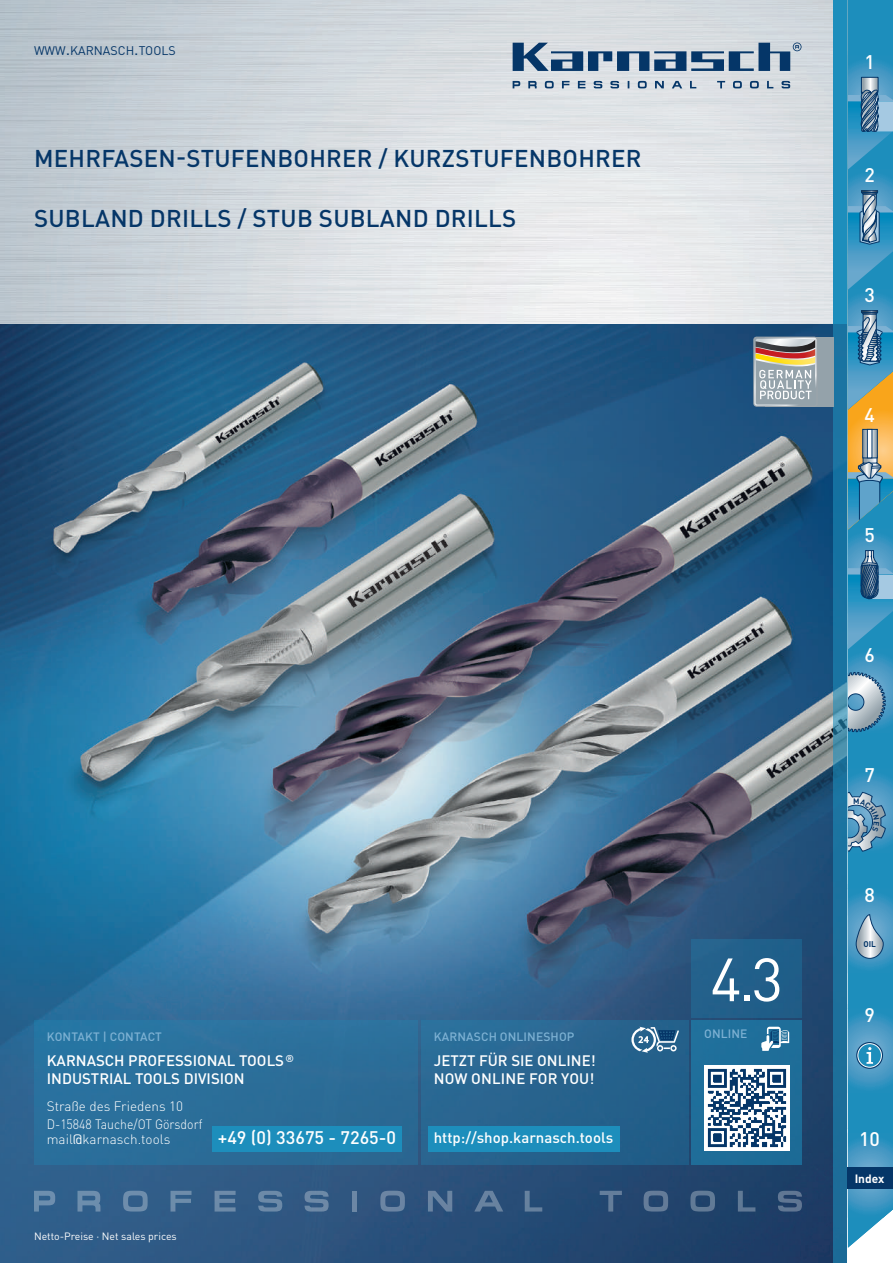
<style>
.page{position:relative;width:893px;height:1263px;background:#fff}
.page>*{position:absolute;margin:0;border:0;box-sizing:border-box;transform-origin:0 0}
.t1{font:60px "DIN Pro";color:#fff}
.t2{font:500 24px "DIN Pro";letter-spacing:.01em;color:#053668}
.t3{font:500 19.5px "FFDIN";color:#fff}
.t4{font:500 18px "DIN Pro";color:#fff}
.t5{font:500 15px/18px "DIN Pro";color:#fff}
.t6{font:300 13.5px/18px "DIN Pro";color:#fff}
.t7{font:12.3px "DIN Pro";color:#053668}
.t8{font:500 12px "DIN Pro";letter-spacing:.01em;color:#7db1d3}
.t9{font:700 11.85px "FFDIN";color:#fff}
.t10{font:10.5px "DIN Pro";color:#fff}
.t11{font:700 8.25px "FFDIN";color:#053668}
.s1{font-size:16.5px}
.s2{font-weight:400}
</style>
<div class="page">
<img style="left:0;top:323px;width:833px;height:940px">
<svg style="left:0;top:0;width:833px;height:323px;background:#d5dbdf"></svg>
<svg style="left:170px;top:1191px;width:22px;height:20px"></svg>
<svg style="left:34px;top:1191px;width:21px;height:20px"></svg>
<svg style="left:215px;top:1191px;width:21px;height:20px"></svg>
<svg style="left:78px;top:1191px;width:22px;height:20px"></svg>
<svg style="left:123px;top:1191px;width:25px;height:20px"></svg>
<svg style="left:644px;top:1191px;width:24px;height:20px"></svg>
<svg style="left:690px;top:1191px;width:25px;height:20px"></svg>
<svg style="left:600px;top:1191px;width:22px;height:20px"></svg>
<svg style="left:778px;top:1191px;width:24px;height:20px"></svg>
<svg style="left:738px;top:1191px;width:17px;height:20px"></svg>
<svg style="left:525px;top:1191px;width:17px;height:20px"></svg>
<svg style="left:305px;top:1191px;width:24px;height:20px"></svg>
<div style="left:352px;top:1191px;width:5px;height:20px;background:#6c87a5"></div>
<svg style="left:258px;top:1191px;width:24px;height:20px"></svg>
<svg style="left:428px;top:1191px;width:24px;height:20px"></svg>
<svg style="left:380px;top:1191px;width:25px;height:20px"></svg>
<svg style="left:474px;top:1191px;width:29px;height:20px"></svg>
<div style="left:833px;top:0;width:60px;height:323px;background:#1d8ebc"></div>
<svg style="left:833px;top:323px;width:15px;height:940px;background:#20749f"></svg>
<div style="left:421px;top:1020px;width:268px;height:145px;background:#28638e"></div>
<div style="left:428px;top:1126px;width:192px;height:25px;background:#1d8ebc"></div>
<div style="left:691px;top:1020px;width:111px;height:145px;background:#1f6e9a"></div>
<svg style="left:761px;top:1027px;width:28px;height:24px"></svg>
<svg style="left:631px;top:1027px;width:48px;height:26px"></svg>
<div style="left:34px;top:1020px;width:384px;height:145px;background:#2b6f9b"></div>
<div style="left:213px;top:1126px;width:189px;height:25px;background:#1d8ebc"></div>
<svg style="left:513px;top:32px;width:320px;height:56px;background:#a7b6c5"></svg>
<div style="left:765px;top:337px;width:68px;height:69px;background:#94a2aa"></div>
<svg style="left:754px;top:337px;width:63px;height:69px"></svg>
<div style="left:691px;top:940px;width:111px;height:78px;background:#215f8a"></div>
<div style="left:704px;top:1065px;width:85px;height:85px;background:#fff"></div>
<img style="left:707px;top:1068px;width:80px;height:80px">
<svg style="left:848px;top:61px;width:45px;height:1187px;background:#5198b6"></svg>
<p class="t7" style="left:34px;top:42px;width:143px">WWW<span class="s1">.</span>KARNASCH<span class="s1">.</span>TOOLS</p>
<h2 class="t2" style="left:34px;top:142px;width:609px">MEHRFASEN-STUFENBOHRER / KURZSTUFENBOHRER</h2>
<h2 class="t2" style="left:34px;top:202px;width:484px">SUBLAND DRILLS / STUB SUBLAND DRILLS</h2>
<h1 class="t1" style="left:710px;top:939px;width:74px">4.3</h1>
<p class="t8" style="left:47px;top:1028px;width:117px">KONTAKT | CONTACT</p>
<p class="t8" style="left:704px;top:1026px;width:45px">ONLINE</p>
<p class="t5" style="left:47px;top:1051px;width:249px">KARNASCH PROFESSIONAL TOOLS <sup>®<br></sup>INDUSTRIAL TOOLS DIVISION</p>
<p class="t6" style="left:47px;top:1097px;width:157px">Straße des Friedens 10<br>D-15848 Tauche/OT Görsdorf</p>
<p class="t6" style="left:47px;top:1130px;width:125px">mail<span class="s2">@</span>karnasch.tools</p>
<p class="t4" style="left:218px;top:1125px;width:180px">+49 (0) 33675 - 7265-0</p>
<p class="t8" style="left:434px;top:1028px;width:142px">KARNASCH ONLINESHOP</p>
<p class="t5" style="left:434px;top:1051px;width:163px">JETZT FÜR SIE ONLINE!<br>NOW ONLINE FOR YOU!</p>
<p class="t5" style="left:434px;top:1127px;width:181px">http://shop.karnasch.tools</p>
<p class="t10" style="left:34px;top:1229px;width:144px">Netto-Preise · Net sales prices</p>
<h3 class="t3" style="left:864px;top:49px;width:12px">1</h3>
<h3 class="t3" style="left:864px;top:163px;width:12px">2</h3>
<h3 class="t3" style="left:864px;top:283px;width:12px">3</h3>
<h3 class="t3" style="left:864px;top:403px;width:12px">4</h3>
<h3 class="t3" style="left:864px;top:522px;width:12px">5</h3>
<h3 class="t3" style="left:864px;top:642px;width:12px">6</h3>
<h3 class="t3" style="left:864px;top:762px;width:12px">7</h3>
<h3 class="t3" style="left:864px;top:882px;width:12px">8</h3>
<p class="t11" style="left:863px;top:938px;width:14px">OIL</p>
<h3 class="t3" style="left:864px;top:1002px;width:12px">9</h3>
<h3 class="t3" style="left:859px;top:1127px;width:22px">10</h3>
<p class="t9" style="left:855px;top:1171px;width:31px">Index</p>
</div>
